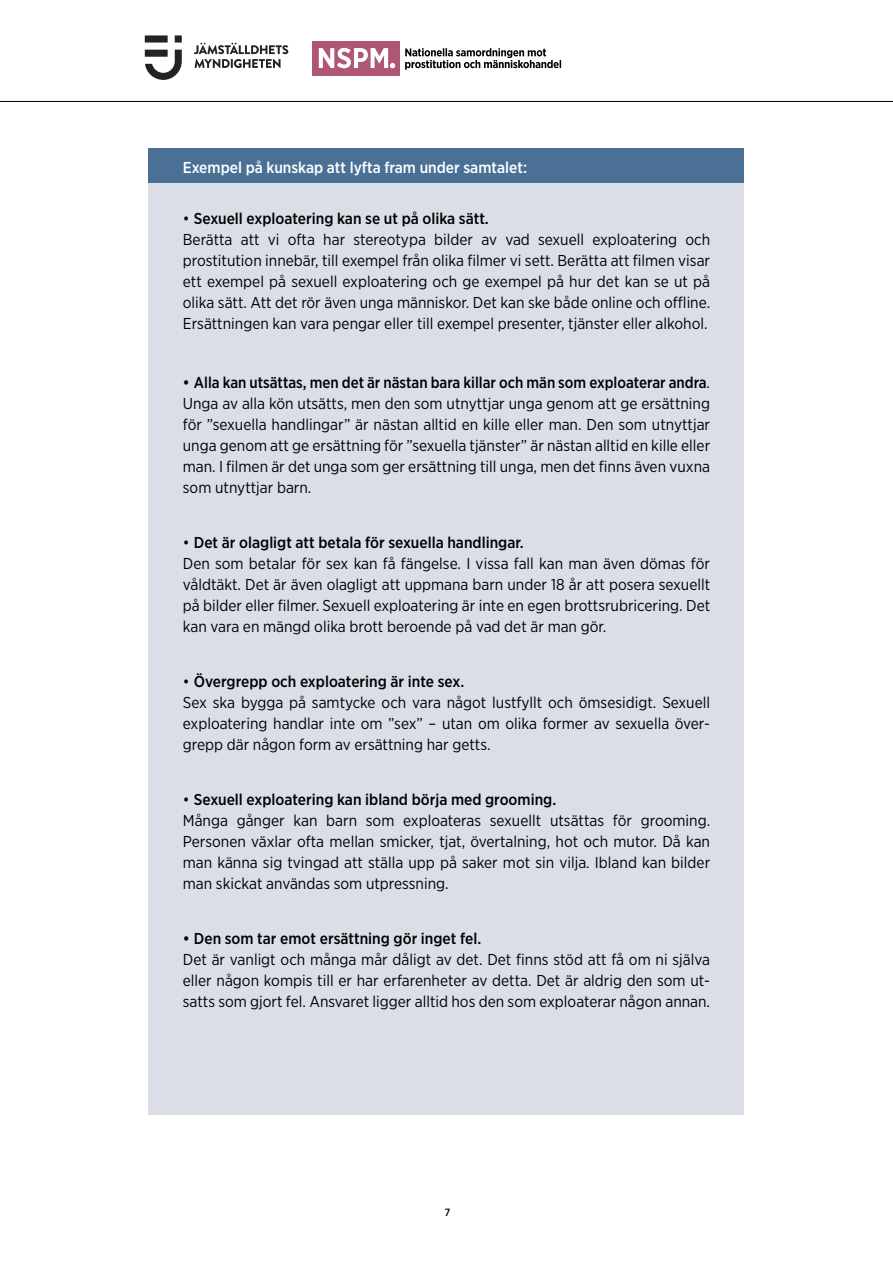
<style>
.page{position:relative;width:893px;height:1263px;background:#fff}
.page>*{position:absolute;margin:0;border:0;box-sizing:border-box;transform-origin:0 0}
.Brödtext_Gotham_Narrow{font:15.75px/21px "Gotham Narrow";color:#000;text-align:justify}
.Brödtext_Gotham_Narrow-2{font:500 15.75px "Gotham Narrow";color:#000}
.Brödtext_Gotham_Narrow-3{font:500 15.75px "Gotham Narrow";color:#fff}
.t1{font:500 10.5px "Gotham Narrow";color:#000}
.s1{font-weight:400}
.s2{font-weight:500}
</style>
<div class="page">
<hr style="left:0;top:101px;width:893px;height:1px;background:#000">
<div style="left:175px;top:35px;width:7px;height:8px;background:#222324"></div>
<svg style="left:145px;top:50px;width:37px;height:30px"></svg>
<div style="left:145px;top:35px;width:23px;height:8px;background:#222324"></div>
<svg style="left:194px;top:43px;width:94px;height:25px"></svg>
<svg style="left:405px;top:48px;width:156px;height:22px"></svg>
<div style="left:312px;top:41px;width:88px;height:34px;background:#af5772"></div>
<svg style="left:319px;top:48px;width:76px;height:20px"></svg>
<div style="left:149px;top:149px;width:595px;height:966px;background:#dbdee7"></div>
<div style="left:149px;top:149px;width:595px;height:34px;background:#4a7195"></div>
<p class="Brödtext_Gotham_Narrow-3" style="left:183px;top:157px;width:346px">Exempel på kunskap att lyfta fram under samtalet:</p>
<p class="Brödtext_Gotham_Narrow-2" style="left:183px;top:208px;width:308px"><span class="s1">•</span> Sexuell exploatering kan se ut på olika sätt.</p>
<p class="Brödtext_Gotham_Narrow" style="left:183px;top:228px;width:529px">Berätta att vi ofta har stereotypa bilder av vad sexuell exploatering och prostitution innebär, till exempel från olika filmer vi sett. Berätta att filmen visar ett exempel på sexuell exploatering och ge exempel på hur det kan se ut på olika sätt. Att det rör även unga människor. Det kan ske både online och offline.<br>Ersättningen kan vara pengar eller till exempel presenter, tjänster eller alkohol.</p>
<p class="Brödtext_Gotham_Narrow" style="left:183px;top:372px;width:529px"><span class="s2">• Alla kan utsättas, men det är nästan bara killar och män som exploaterar andra</span>.<br>Unga av alla kön utsätts, men den som utnyttjar unga genom att ge ersättning för ”sexuella handlingar” är nästan alltid en kille eller man. Den som utnyttjar unga genom att ge ersättning för ”sexuella tjänster” är nästan alltid en kille eller man. I filmen är det unga som ger ersättning till unga, men det finns även vuxna som utnyttjar barn.</p>
<p class="Brödtext_Gotham_Narrow-2" style="left:183px;top:532px;width:343px"><span class="s1">•</span> Det är olagligt att betala för sexuella handlingar.</p>
<p class="Brödtext_Gotham_Narrow" style="left:183px;top:553px;width:529px">Den som betalar för sex kan få fängelse. I vissa fall kan man även dömas för våldtäkt. Det är även olagligt att uppmana barn under 18 år att posera sexuellt på bilder eller filmer. Sexuell exploatering är inte en egen brottsrubricering. Det kan vara en mängd olika brott beroende på vad det är man gör.</p>
<p class="Brödtext_Gotham_Narrow-2" style="left:183px;top:671px;width:283px"><span class="s1">•</span> Övergrepp och exploatering är inte sex.</p>
<p class="Brödtext_Gotham_Narrow" style="left:183px;top:692px;width:529px">Sex ska bygga på samtycke och vara något lustfyllt och ömsesidigt. Sexuell exploatering handlar inte om ”sex” – utan om olika former av sexuella över&shy;grepp där någon form av ersättning har getts.</p>
<p class="Brödtext_Gotham_Narrow-2" style="left:183px;top:789px;width:375px"><span class="s1">•</span> Sexuell exploatering kan ibland börja med grooming.</p>
<p class="Brödtext_Gotham_Narrow" style="left:183px;top:810px;width:529px">Många gånger kan barn som exploateras sexuellt utsättas för grooming.<br>Personen växlar ofta mellan smicker, tjat, övertalning, hot och mutor. Då kan man känna sig tvingad att ställa upp på saker mot sin vilja. Ibland kan bilder man skickat användas som utpressning.</p>
<p class="Brödtext_Gotham_Narrow-2" style="left:183px;top:928px;width:300px">• Den som tar emot ersättning gör inget fel.</p>
<p class="Brödtext_Gotham_Narrow" style="left:183px;top:949px;width:529px">Det är vanligt och många mår dåligt av det. Det finns stöd att få om ni själva eller någon kompis till er har erfarenheter av detta. Det är aldrig den som ut&shy;satts som gjort fel. Ansvaret ligger alltid hos den som exploaterar någon annan.</p>
<p class="t1" style="left:445px;top:1205px;width:7px">7</p>
</div>
